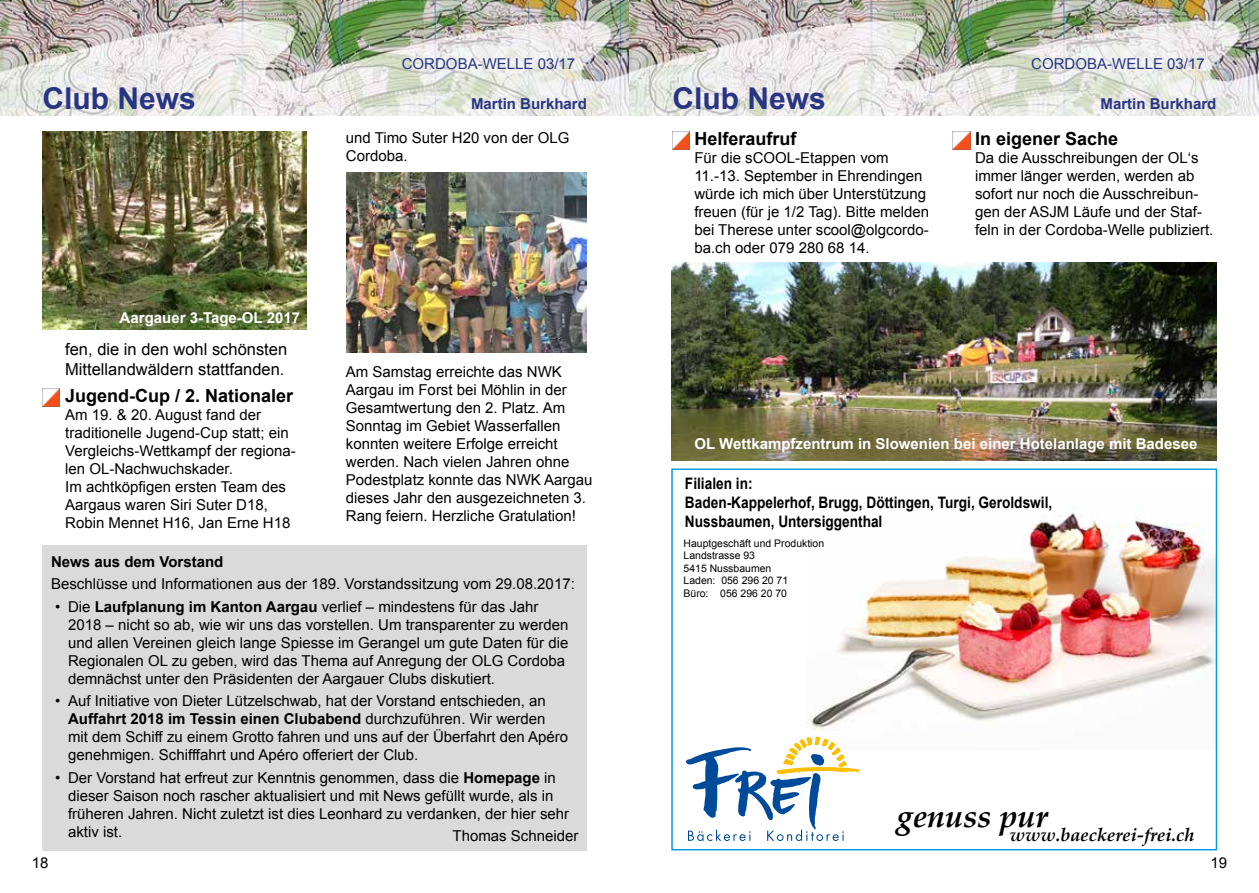
<style>
.page{position:relative;width:1259px;height:893px;background:#fff}
.page>*{position:absolute;margin:0;border:0;box-sizing:border-box;transform-origin:0 0}
.t1{font:italic 700 32.1px "Palatino Linotype";color:#000}
.t2{font:700 30px "Arial";color:#283583}
.t3{font:italic 700 18.45px "Palatino Linotype";color:#000}
.t4{font:700 18px "Arial";color:#000}
.t5{font:16.5px/19.8px "Arial";color:#000}
.t6{font:700 15.75px/18.9px "Arial";color:#000;scale:.86 1}
.t7{font:15px/18px "Arial";color:#000}
.t8{font:700 15px "Arial";color:#fff}
.t9{font:15px "Arial";color:#283583}
.t10{font:700 15px "Arial";color:#283583}
.t11{font:700 15px "Arial";color:#000}
.t12{font:10.5px/12.6px "Arial";color:#000}
.s1{font-weight:700}
</style>
<div class="page">
<img style="left:0;top:0;width:1259px;height:116px">
<div style="left:43px;top:545px;width:544px;height:305px;background:#dadada"></div>
<img style="left:806px;top:507px;width:408px;height:230px">
<svg style="left:686px;top:737px;width:174px;height:104px"></svg>
<div style="left:671px;top:468px;width:546px;height:382px;border:2px solid #009fe3"></div>
<img style="left:42px;top:389px;width:18px;height:17px">
<img style="left:672px;top:132px;width:17px;height:17px">
<img style="left:43px;top:132px;width:263px;height:198px">
<img style="left:346px;top:172px;width:241px;height:181px">
<img style="left:952px;top:132px;width:18px;height:17px">
<img style="left:671px;top:263px;width:545px;height:197px">
<p class="t9" style="left:402px;top:54px;width:175px">CORDOBA-WELLE 03/17</p>
<p class="t9" style="left:1031px;top:54px;width:175px">CORDOBA-WELLE 03/17</p>
<h2 class="t2" style="left:43px;top:78px;width:155px">Club News</h2>
<p class="t10" style="left:471px;top:94px;width:117px">Martin Burkhard</p>
<h2 class="t2" style="left:672px;top:79px;width:155px">Club News</h2>
<p class="t10" style="left:1100px;top:94px;width:117px">Martin Burkhard</p>
<p class="t7" style="left:346px;top:129px;width:225px">und Timo Suter H20 von der OLG<br>Cordoba.</p>
<p class="t8" style="left:120px;top:307px;width:182px">Aargauer 3-Tage-OL 2017</p>
<p class="t5" style="left:65px;top:340px;width:223px">fen, die in den wohl schönsten<br>Mittellandwäldern stattfanden.</p>
<p class="t4" style="left:65px;top:384px;width:230px">Jugend-Cup / 2. Nationaler</p>
<p class="t7" style="left:65px;top:406px;width:232px">Am 19. &amp; 20. August fand der traditionelle Jugend-Cup statt; ein<br>Vergleichs-Wettkampf der regiona&shy;len OL-Nachwuchskader.<br>Im achtköpfigen ersten Team des<br>Aargaus waren Siri Suter D18,<br>Robin Mennet H16, Jan Erne H18</p>
<p class="t7" style="left:346px;top:363px;width:248px">Am Samstag erreichte das NWK<br>Aargau im Forst bei Möhlin in der<br>Gesamtwertung den 2. Platz. Am<br>Sonntag im Gebiet Wasserfallen konnten weitere Erfolge erreicht werden. Nach vielen Jahren ohne<br>Podestplatz konnte das NWK Aargau dieses Jahr den ausgezeichneten 3.<br>Rang feiern. Herzliche Gratulation!</p>
<p class="t11" style="left:51px;top:551px;width:174px">News aus dem Vorstand</p>
<p class="t7" style="left:51px;top:575px;width:525px">Beschlüsse und Informationen aus der 189. Vorstandssitzung vom 29.08.2017:</p>
<p class="t7" style="left:68px;top:598px;width:502px;text-indent:-13px">• Die <span class="s1">Laufplanung im Kanton Aargau</span> verlief – mindestens für das Jahr 2018 – nicht so ab, wie wir uns das vorstellen. Um transparenter zu werden und allen Vereinen gleich lange Spiesse im Gerangel um gute Daten für die Regionalen OL zu geben, wird das Thema auf Anregung der OLG Cordoba demnächst unter den Präsidenten der Aargauer Clubs diskutiert.</p>
<p class="t7" style="left:68px;top:692px;width:501px;text-indent:-13px">• Auf Initiative von Dieter Lützelschwab, hat der Vorstand entschieden, an <span class="s1">Auffahrt 2018 im Tessin einen Clubabend</span> durchzuführen. Wir werden mit dem Schiff zu einem Grotto fahren und uns auf der Überfahrt den Apéro genehmigen. Schifffahrt und Apéro offeriert der Club.</p>
<p class="t7" style="left:68px;top:769px;width:503px;text-indent:-13px">• Der Vorstand hat erfreut zur Kenntnis genommen, dass die <span class="s1">Homepage</span> in dieser Saison noch rascher aktualisiert und mit News gefüllt wurde, als in früheren Jahren. Nicht zuletzt ist dies Leonhard zu verdanken, der hier sehr aktiv ist.</p>
<p class="t7" style="left:452px;top:827px;width:127px">Thomas Schneider</p>
<p class="t4" style="left:694px;top:127px;width:104px">Helferaufruf</p>
<p class="t7" style="left:694px;top:149px;width:236px">Für die sCOOL-Etappen vom<br>11.-13. September in Ehrendingen würde ich mich über Unterstützung freuen (für je 1/2 Tag). Bitte melden bei Therese unter scool@olgcordo&shy;ba.ch oder 079 280 68 14.</p>
<p class="t4" style="left:975px;top:127px;width:145px">In eigener Sache</p>
<p class="t7" style="left:975px;top:149px;width:240px">Da die Ausschreibungen der OL‘s immer länger werden, werden ab sofort nur noch die Ausschreibun&shy;gen der ASJM Läufe und der Staf&shy;feln in der Cordoba-Welle publiziert.</p>
<p class="t8" style="left:694px;top:433px;width:504px">OL Wettkampfzentrum in Slowenien bei einer Hotelanlage mit Badesee</p>
<p class="t6" style="left:685px;top:474px;width:428px">Filialen in:<br>Baden-Kappelerhof, Brugg, Döttingen, Turgi, Geroldswil,<br>Nussbaumen, Untersiggenthal</p>
<p class="t12" style="left:683px;top:537px;width:142px">Hauptgeschäft und Produktion<br>Landstrasse 93<br>5415 Nussbaumen<br>Laden: 056 296 20 71<br>Büro: 056 296 20 70</p>
<h1 class="t1" style="left:897px;top:793px;width:152px">genuss pur</h1>
<p class="t3" style="left:1010px;top:821px;width:186px">www.baeckerei-frei.ch</p>
<p class="t7" style="left:32px;top:854px;width:18px">18</p>
<p class="t7" style="left:1210px;top:854px;width:18px">19</p>
</div>
